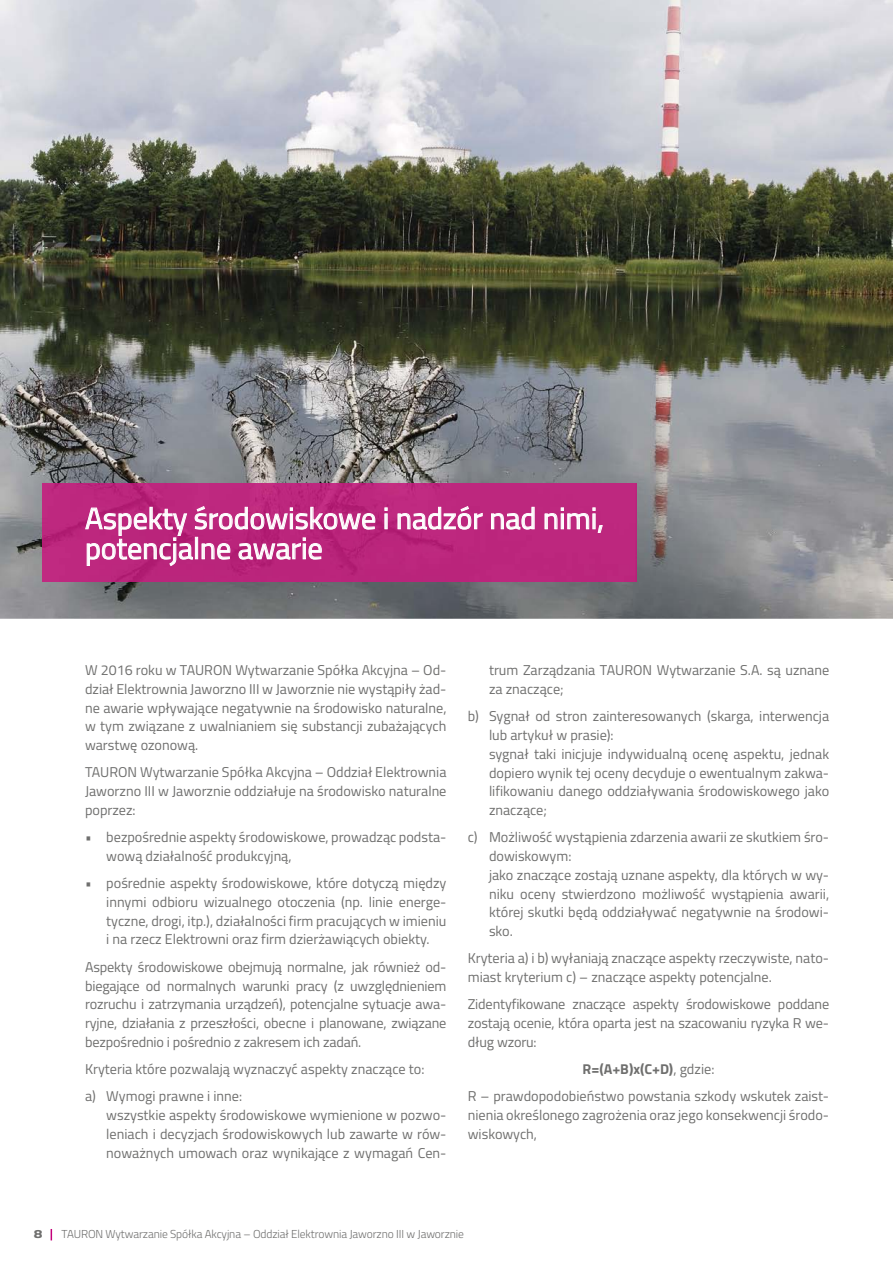
<style>
.page{position:relative;width:893px;height:1263px;background:#fff}
.page>*{position:absolute;margin:0;border:0;box-sizing:border-box;transform-origin:0 0}
.t1{font:30px/30px "Titillium";color:#fff}
.t2{font:14.25px/18.8px "Titillium";color:#6f6f6e}
.t3{font:700 12px "Titillium";color:#6f6f6e;scale:1.3 1}
.t4{font:300 11.55px "Titillium";letter-spacing:-.01em;color:#6f6f6e}
.s1{font-weight:700}
</style>
<div class="page">
<img style="left:0;top:0;width:893px;height:619px">
<div style="left:43px;top:483px;width:593px;height:99px;background:#bd277e"></div>
<svg style="left:385px;top:508px;width:2px;height:21px"></svg>
<svg style="left:397px;top:506px;width:86px;height:24px;background:#cc5a9c"></svg>
<svg style="left:491px;top:506px;width:44px;height:24px"></svg>
<svg style="left:544px;top:508px;width:59px;height:25px"></svg>
<svg style="left:85px;top:506px;width:291px;height:60px;background:#c44890"></svg>
<h1 class="t1" style="left:85px;top:502px;width:520px">Aspekty środowiskowe i nadzór nad nimi, potencjalne awarie</h1>
<p class="t2" style="left:85px;top:660px;width:363px;text-align:justify">W 2016 roku w TAURON Wytwarzanie Spółka Akcyjna – Od&shy;dział Elektrownia Jaworzno III w Jaworznie nie wystąpiły żad&shy;ne awarie wpływające negatywnie na środowisko naturalne, w tym związane z uwalnianiem się substancji zubażających warstwę ozonową.</p>
<p class="t2" style="left:85px;top:762px;width:363px;text-align:justify">TAURON Wytwarzanie Spółka Akcyjna – Oddział Elektrownia Jaworzno III w Jaworznie oddziałuje na środowisko naturalne poprzez:</p>
<p class="t2" style="left:106px;top:827px;width:342px;text-indent:-21px">• bezpośrednie aspekty środowiskowe, prowadząc podsta&shy;wową działalność produkcyjną,</p>
<p class="t2" style="left:106px;top:873px;width:342px;text-align:justify;text-indent:-21px">• pośrednie aspekty środowiskowe, które dotyczą między innymi odbioru wizualnego otoczenia (np. linie energe&shy;tyczne, drogi, itp.), działalności firm pracujących w imieniu i na rzecz Elektrowni oraz firm dzierżawiących obiekty.</p>
<p class="t2" style="left:85px;top:957px;width:363px;text-align:justify">Aspekty środowiskowe obejmują normalne, jak również od&shy;biegające od normalnych warunki pracy (z uwzględnieniem rozruchu i zatrzymania urządzeń), potencjalne sytuacje awa&shy;ryjne, działania z przeszłości, obecne i planowane, związane bezpośrednio i pośrednio z zakresem ich zadań.</p>
<p class="t2" style="left:85px;top:1055px;width:341px;line-height:27.3px">Kryteria które pozwalają wyznaczyć aspekty znaczące to: a) Wymogi prawne i inne:</p>
<p class="t2" style="left:106px;top:1105px;width:342px;text-align:justify">wszystkie aspekty środowiskowe wymienione w pozwo&shy;leniach i decyzjach środowiskowych lub zawarte w rów&shy;noważnych umowach oraz wynikające z wymagań Cen-</p>
<p class="t2" style="left:489px;top:660px;width:342px">trum Zarządzania TAURON Wytwarzanie S.A. są uznane za znaczące;</p>
<p class="t2" style="left:489px;top:706px;width:342px;text-indent:-21px">b) Sygnał od stron zainteresowanych (skarga, interwencja lub artykuł w prasie):<br>sygnał taki inicjuje indywidualną ocenę aspektu, jednak dopiero wynik tej oceny decyduje o ewentualnym zakwa&shy;lifikowaniu danego oddziaływania środowiskowego jako znaczące;</p>
<p class="t2" style="left:489px;top:827px;width:342px;text-indent:-21px">c) Możliwość wystąpienia zdarzenia awarii ze skutkiem śro&shy;dowiskowym:<br>jako znaczące zostają uznane aspekty, dla których w wy&shy;niku oceny stwierdzono możliwość wystąpienia awarii, której skutki będą oddziaływać negatywnie na środowi&shy;sko.</p>
<p class="t2" style="left:468px;top:948px;width:363px">Kryteria a) i b) wyłaniają znaczące aspekty rzeczywiste, nato&shy;miast kryterium c) – znaczące aspekty potencjalne.</p>
<p class="t2" style="left:468px;top:994px;width:363px;text-align:justify">Zidentyfikowane znaczące aspekty środowiskowe poddane zostają ocenie, która oparta jest na szacowaniu ryzyka R we&shy;dług wzoru:</p>
<p class="t2" style="left:468px;top:1055px;width:363px;line-height:27.3px;text-align:center"><span class="s1">R=(A+B)x(C+D)</span>, gdzie:<br>R – prawdopodobieństwo powstania szkody wskutek zaist-</p>
<p class="t2" style="left:468px;top:1105px;width:363px">nienia określonego zagrożenia oraz jego konsekwencji środo&shy;wiskowych,</p>
<p class="t3" style="left:34px;top:1224px;width:8px">8</p>
<p class="t4" style="left:62px;top:1225px;width:404px">TAURON Wytwarzanie Spółka Akcyjna – Oddział Elektrownia Jaworzno III w Jaworznie</p>
</div>
